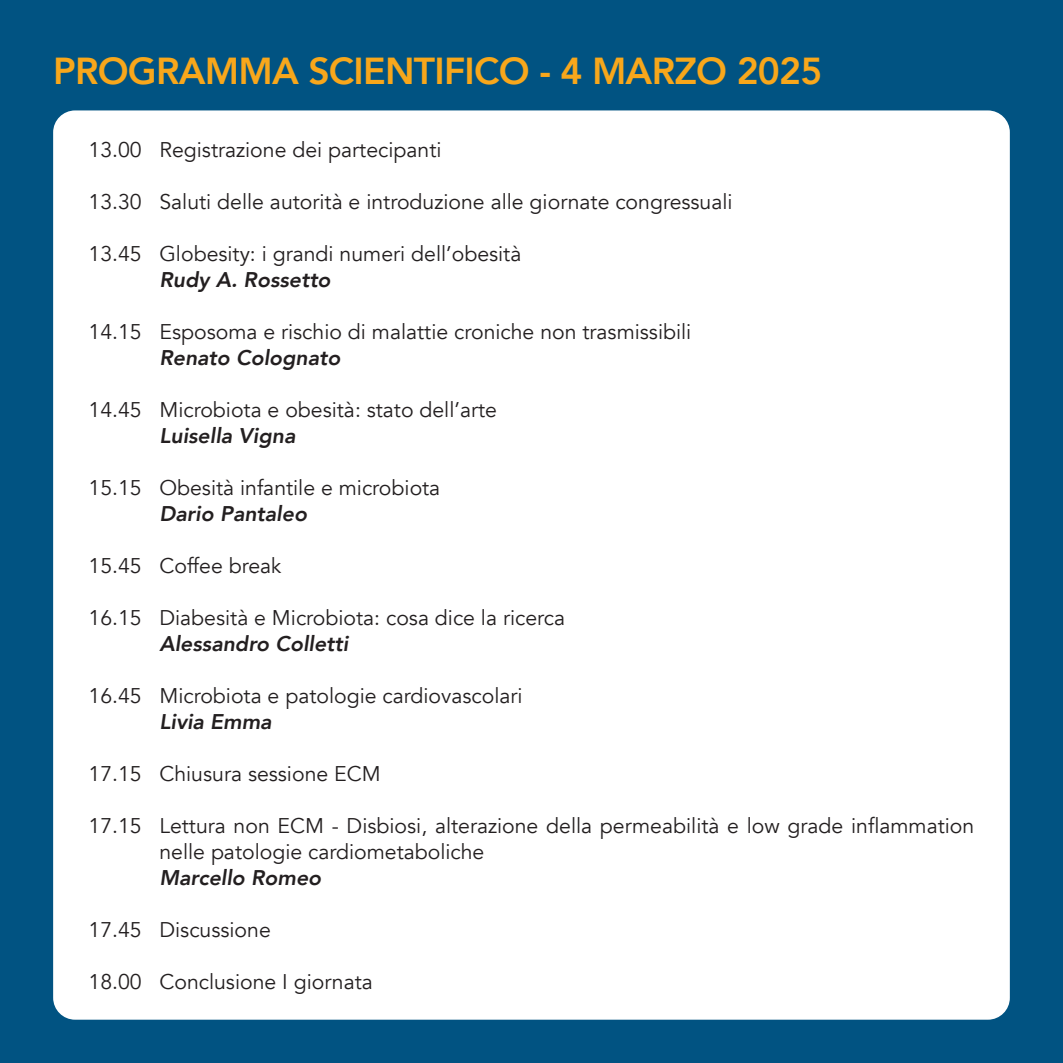
<style>
.page{position:relative;width:1063px;height:1063px;background:#fff}
.page>*{position:absolute;margin:0;border:0;box-sizing:border-box;transform-origin:0 0}
.t1{font:800 37.5px "Avenir";letter-spacing:-.02em;color:#f8a71b}
.t2{font:21.25px/26px "Avenir";color:#231f20}
.t3{font:italic 800 21.25px "Avenir";color:#231f20}
</style>
<div class="page">
<div style="left:0;top:0;width:619px;height:619px;background:#015382"></div>
<div style="left:619px;top:0;width:444px;height:797px;background:#015382"></div>
<div style="left:0;top:619px;width:619px;height:444px;background:#015382"></div>
<div style="left:619px;top:797px;width:444px;height:266px;background:#015382"></div>
<div style="left:53px;top:110px;width:957px;height:910px;background:#fff;border-radius:22px"></div>
<h1 class="t1" style="left:53px;top:42px;width:771px">PROGRAMMA SCIENTIFICO - 4 MARZO 2025</h1>
<p class="t2" style="left:89px;top:137px;width:354px">13.00 Registrazione dei partecipanti</p>
<p class="t2" style="left:89px;top:189px;width:646px">13.30 Saluti delle autorità e introduzione alle giornate congressuali</p>
<p class="t2" style="left:89px;top:241px;width:434px">13.45 Globesity: i grandi numeri dell’obesità</p>
<p class="t3" style="left:159px;top:267px;width:173px">Rudy A. Rossetto</p>
<p class="t2" style="left:89px;top:319px;width:604px">14.15 Esposoma e rischio di malattie croniche non trasmissibili</p>
<p class="t3" style="left:159px;top:345px;width:182px">Renato Colognato</p>
<p class="t2" style="left:89px;top:397px;width:410px">14.45 Microbiota e obesità: stato dell’arte</p>
<p class="t3" style="left:159px;top:423px;width:138px">Luisella Vigna</p>
<p class="t2" style="left:89px;top:475px;width:353px">15.15 Obesità infantile e microbiota</p>
<p class="t3" style="left:159px;top:501px;width:149px">Dario Pantaleo</p>
<p class="t2" style="left:89px;top:553px;width:194px">15.45 Coffee break</p>
<p class="t2" style="left:89px;top:605px;width:478px">16.15 Diabesità e Microbiota: cosa dice la ricerca</p>
<p class="t3" style="left:159px;top:631px;width:190px">Alessandro Colletti</p>
<p class="t2" style="left:89px;top:683px;width:436px">16.45 Microbiota e patologie cardiovascolari</p>
<p class="t3" style="left:159px;top:709px;width:114px">Livia Emma</p>
<p class="t2" style="left:89px;top:761px;width:294px">17.15 Chiusura sessione ECM</p>
<p class="t2" style="left:159px;top:813px;width:816px;text-indent:-71px">17.15 Lettura non ECM - Disbiosi, alterazione della permeabilità e low grade inflammation nelle patologie cardiometaboliche</p>
<p class="t3" style="left:159px;top:865px;width:163px">Marcello Romeo</p>
<p class="t2" style="left:89px;top:917px;width:184px">17.45 Discussione</p>
<p class="t2" style="left:89px;top:969px;width:286px">18.00 Conclusione I giornata</p>
</div>
